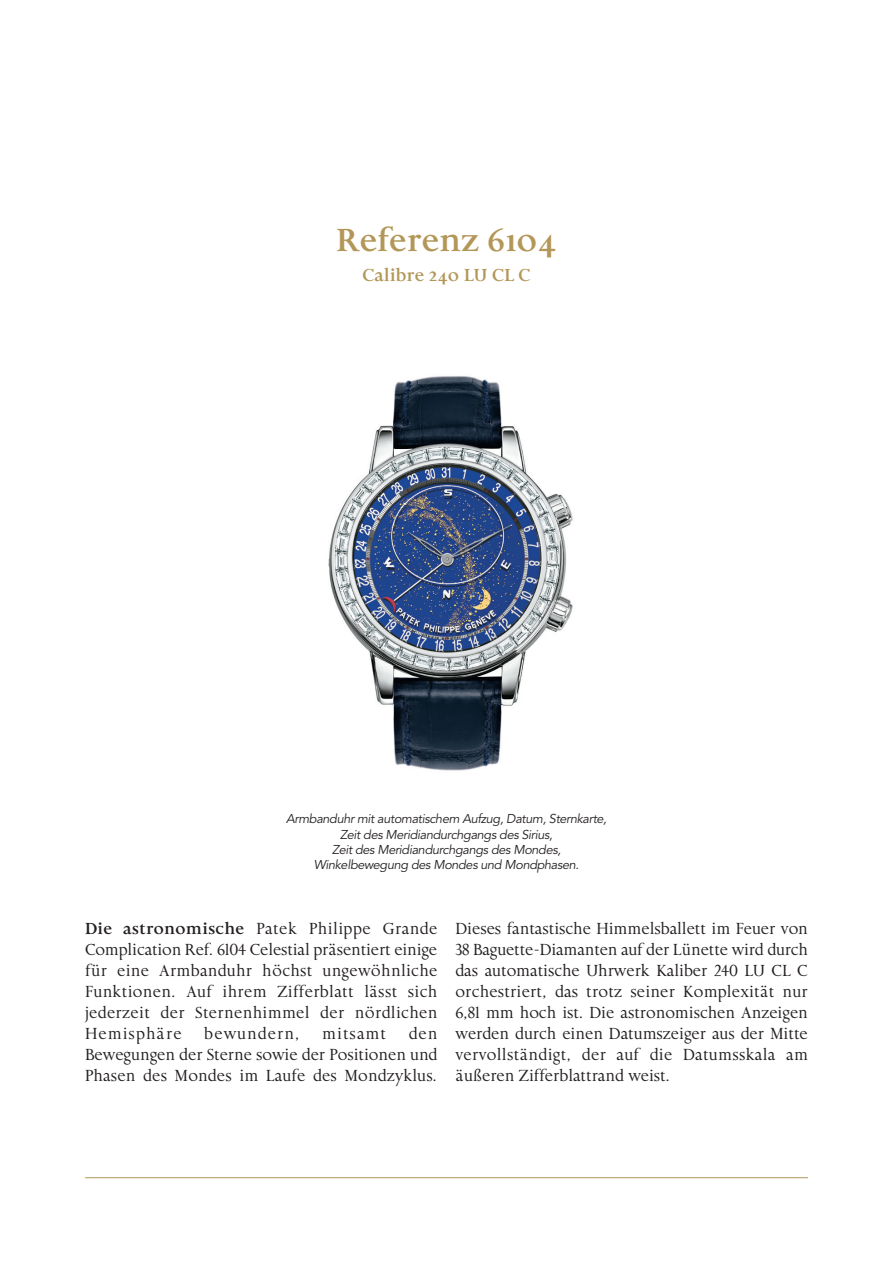
<style>
.page{position:relative;width:893px;height:1263px;background:#fff}
.page>*{position:absolute;margin:0;border:0;box-sizing:border-box;transform-origin:0 0}
.t1{font:700 33px "Aries";color:#b39758}
.t2{font:700 18px "Aries";color:#b39758}
.t3{font:16.5px/21px "Aries Roman Ranging Figs";letter-spacing:.015em;color:#231f20;text-align:justify}
.t4{font:16.5px "Aries Roman Ranging Figs";letter-spacing:.06em;color:#231f20}
.t5{font:italic 12.75px/15.3px "Avenir";letter-spacing:-.03em;color:#231f20;text-align:center}
.s1{font-family:"Aries";font-weight:700}
</style>
<div class="page">
<img style="left:328px;top:376px;width:245px;height:395px">
<hr style="left:85px;top:1177px;width:723px;height:1px;background:#b39758">
<h1 class="t1" style="left:336px;top:220px;width:222px">Referenz 6104</h1>
<p class="t2" style="left:362px;top:264px;width:170px">Calibre 240 LU CL C</p>
<p class="t5" style="left:286px;top:812px;width:322px">Armbanduhr mit automatischem Aufzug, Datum, Sternkarte, Zeit des Meridiandurchgangs des Sirius,<br>Zeit des Meridiandurchgangs des Mondes, Winkelbewegung des Mondes und Mondphasen.</p>
<p class="t3" style="left:85px;top:918px;width:354px"><span class="s1">Die astronomische</span> Patek Philippe Grande Complication Ref. 6104 Celestial präsentiert einige für eine Armbanduhr höchst ungewöhnliche Funktionen. Auf ihrem Zifferblatt lässt sich jederzeit der Sternenhimmel der nördlichen Hemisphäre</p>
<p class="t3" style="left:85px;top:1023px;width:354px;text-indent:324px">den Bewegungen der Sterne sowie der Positionen und Phasen des Mondes im Laufe des Mondzyklus.</p>
<p class="t4" style="left:204px;top:1024px;width:97px">bewundern,</p>
<p class="t4" style="left:322px;top:1024px;width:66px">mitsamt</p>
<p class="t3" style="left:455px;top:918px;width:354px">Dieses fantastische Himmelsballett im Feuer von 38 Baguette-Diamanten auf der Lünette wird durch das automatische Uhrwerk Kaliber 240 LU CL C orchestriert, das trotz seiner Komplexität nur 6,81 mm hoch ist. Die astronomischen Anzeigen werden durch einen Datumszeiger aus der Mitte vervollständigt, der auf die Datumsskala am äußeren Zifferblattrand weist.</p>
</div>
